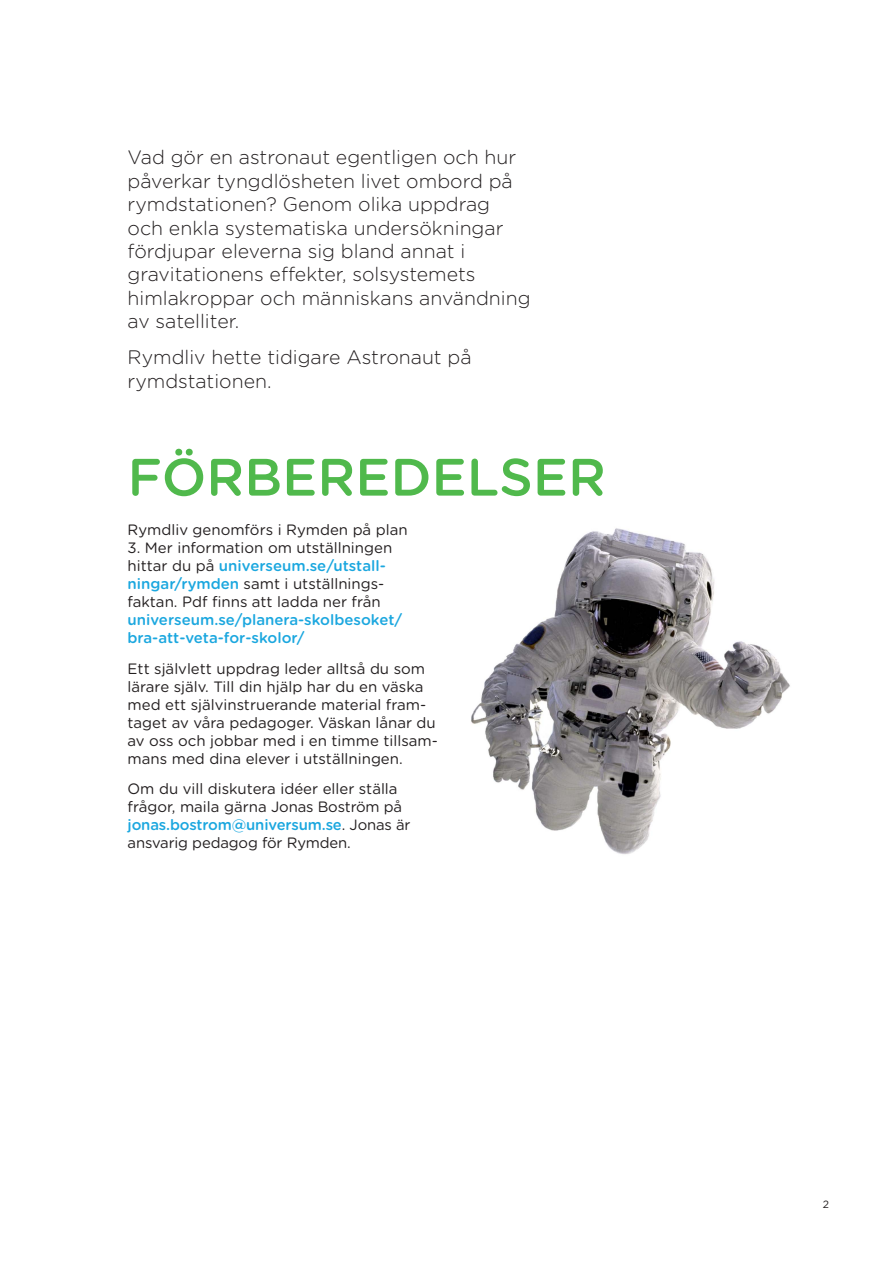
<style>
.page{position:relative;width:893px;height:1263px;background:#fff}
.page>*{position:absolute;margin:0;border:0;box-sizing:border-box;transform-origin:0 0}
.Brödtext_rubrik_1{font:500 52.5px "Gotham Rounded";color:#50b94c}
.Ingress{font:300 19.5px/23.4px "Gotham Rounded";color:#231f20}
.Brödtext{font:15px/18px "Gotham Rounded";color:#231f20}
.Brödtext-2{font:500 15px/18px "Gotham Rounded";color:#1ba7df}
.t1{font:10.5px "Gotham Rounded";color:#231f20}
.s1{font-weight:400;color:#231f20}
.s2{font-weight:500;color:#1ba7df}
</style>
<div class="page">
<img style="left:471px;top:528px;width:319px;height:326px">
<p class="Ingress" style="left:128px;top:145px;width:404px">Vad gör en astronaut egentligen och hur påverkar tyngdlösheten livet ombord på rymdstationen? Genom olika uppdrag och enkla systematiska undersökningar fördjupar eleverna sig bland annat i gravitationens effekter, solsystemets himlakroppar och människans användning av satelliter.</p>
<p class="Ingress" style="left:128px;top:345px;width:346px">Rymdliv hette tidigare Astronaut på rymdstationen.</p>
<p class="Brödtext_rubrik_1" style="left:128px;top:440px;width:480px">FÖRBEREDELSER</p>
<p class="Brödtext" style="left:128px;top:520px;width:282px">Rymdliv genomförs i Rymden på plan</p>
<p class="Brödtext-2" style="left:128px;top:538px;width:276px"><span class="s1">3. Mer information om utställningen hittar du på</span> universeum.se/utstall&shy;ningar/rymden <span class="s1">samt i utställnings&shy;faktan. Pdf finns att ladda ner från </span>universeum.se/planera-skolbesoket/ bra-att-veta-for-skolor/</p>
<p class="Brödtext" style="left:128px;top:659px;width:312px">Ett självlett uppdrag leder alltså du som lärare själv. Till din hjälp har du en väska med ett självinstruerande material fram&shy;taget av våra pedagoger. Väskan lånar du av oss och jobbar med i en timme tillsam&shy;mans med dina elever i utställningen.</p>
<p class="Brödtext" style="left:128px;top:779px;width:284px">Om du vill diskutera idéer eller ställa frågor, maila gärna Jonas Boström på <span class="s2">jonas.bostrom@universum.se</span>. Jonas är ansvarig pedagog för Rymden.</p>
<p class="t1" style="left:823px;top:1197px;width:8px">2</p>
</div>
